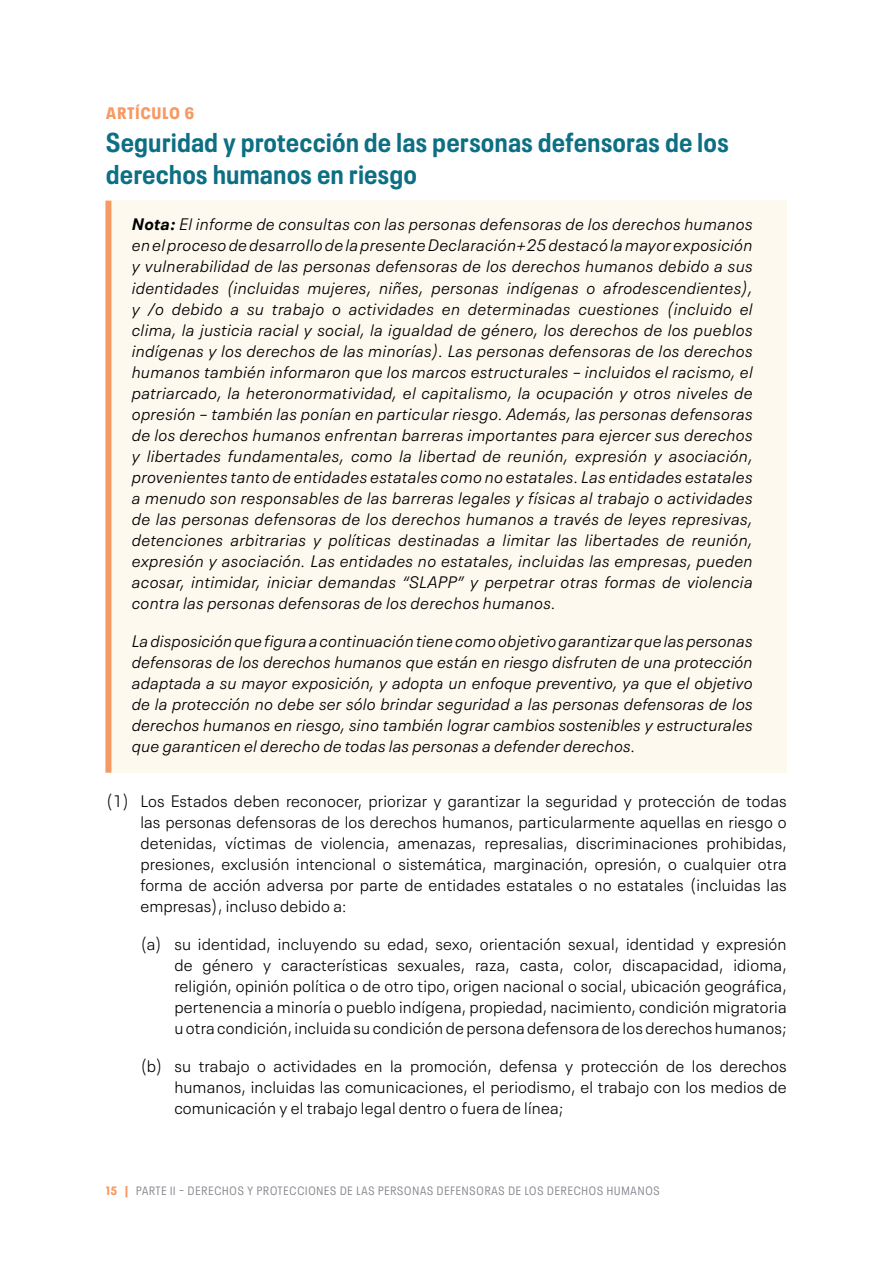
<style>
.page{position:relative;width:893px;height:1263px;background:#fff}
.page>*{position:absolute;margin:0;border:0;box-sizing:border-box;transform-origin:0 0}
.t1{font:700 condensed 27px/32.4px "Neue Plak";letter-spacing:.025em;color:#0c6f83}
.t2{font:italic 300 16.5px/21px "Neue Plak Text";letter-spacing:.01em;color:#000;text-align:justify}
.t3{font:300 16.5px/21px "Neue Plak Text";letter-spacing:.01em;color:#000;text-align:justify}
.t4{font:900 condensed 16.5px "Neue Plak";letter-spacing:.075em;color:#f79962}
.t5{font:condensed 12px "Neue Plak";letter-spacing:.075em;color:#86868d}
.s1{font-weight:700}
.s2{font-weight:900;color:#f79962}
</style>
<div class="page">
<div style="left:106px;top:201px;width:681px;height:572px;background:#fdf9ef"></div>
<div style="left:105px;top:201px;width:6px;height:572px;background:#f79962"></div>
<p class="t4" style="left:106px;top:100px;width:89px">ARTÍCULO 6</p>
<h1 class="t1" style="left:106px;top:123px;width:624px">Seguridad y protección de las personas defensoras de los derechos humanos en riesgo</h1>
<p class="t2" style="left:132px;top:213px;width:622px"><span class="s1">Nota:</span> El informe de consultas con las personas defensoras de los derechos humanos en el proceso de desarrollo de la presente Declaración+25 destacó la mayor exposición y vulnerabilidad de las personas defensoras de los derechos humanos debido a sus identidades (incluidas mujeres, niñes, personas indígenas o afrodescendientes), y /o debido a su trabajo o actividades en determinadas cuestiones (incluido el clima, la justicia racial y social, la igualdad de género, los derechos de los pueblos indígenas y los derechos de las minorías). Las personas defensoras de los derechos humanos también informaron que los marcos estructurales – incluidos el racismo, el patriarcado, la heteronormatividad, el capitalismo, la ocupación y otros niveles de opresión – también las ponían en particular riesgo. Además, las personas defensoras de los derechos humanos enfrentan barreras importantes para ejercer sus derechos y libertades fundamentales, como la libertad de reunión, expresión y asociación, provenientes tanto de entidades estatales como no estatales. Las entidades estatales a menudo son responsables de las barreras legales y físicas al trabajo o actividades de las personas defensoras de los derechos humanos a través de leyes represivas, detenciones arbitrarias y políticas destinadas a limitar las libertades de reunión, expresión y asociación. Las entidades no estatales, incluidas las empresas, pueden acosar, intimidar, iniciar demandas “SLAPP” y perpetrar otras formas de violencia contra las personas defensoras de los derechos humanos.</p>
<p class="t2" style="left:132px;top:629px;width:622px">La disposición que figura a continuación tiene como objetivo garantizar que las personas defensoras de los derechos humanos que están en riesgo disfruten de una protección adaptada a su mayor exposición, y adopta un enfoque preventivo, ya que el objetivo de la protección no debe ser sólo brindar seguridad a las personas defensoras de los derechos humanos en riesgo, sino también lograr cambios sostenibles y estructurales que garanticen el derecho de todas las personas a defender derechos.</p>
<p class="t3" style="left:140px;top:789px;width:648px;text-indent:-34px">(1) Los Estados deben reconocer, priorizar y garantizar la seguridad y protección de todas las personas defensoras de los derechos humanos, particularmente aquellas en riesgo o detenidas, víctimas de violencia, amenazas, represalias, discriminaciones prohibidas, presiones, exclusión intencional o sistemática, marginación, opresión, o cualquier otra forma de acción adversa por parte de entidades estatales o no estatales (incluidas las empresas), incluso debido a:</p>
<p class="t3" style="left:174px;top:932px;width:614px;text-indent:-34px">(a) su identidad, incluyendo su edad, sexo, orientación sexual, identidad y expresión de género y características sexuales, raza, casta, color, discapacidad, idioma, religión, opinión política o de otro tipo, origen nacional o social, ubicación geográfica, pertenencia a minoría o pueblo indígena, propiedad, nacimiento, condición migratoria u otra condición, incluida su condición de persona defensora de los derechos humanos;</p>
<p class="t3" style="left:174px;top:1054px;width:614px;text-indent:-34px">(b) su trabajo o actividades en la promoción, defensa y protección de los derechos humanos, incluidas las comunicaciones, el periodismo, el trabajo con los medios de comunicación y el trabajo legal dentro o fuera de línea;</p>
<p class="t5" style="left:106px;top:1182px;width:206px"><span class="s2">15 |</span> PARTE II – DERECHOS Y PROTECCIONES</p>
<p class="t5" style="left:340px;top:1182px;width:66px">DE LAS PERSON</p>
<p class="t5" style="left:420px;top:1182px;width:44px">AS DEFENSO</p>
<p class="t5" style="left:485px;top:1182px;width:161px">RAS DE LOS DERECHOS HUMANOS</p>
</div>
